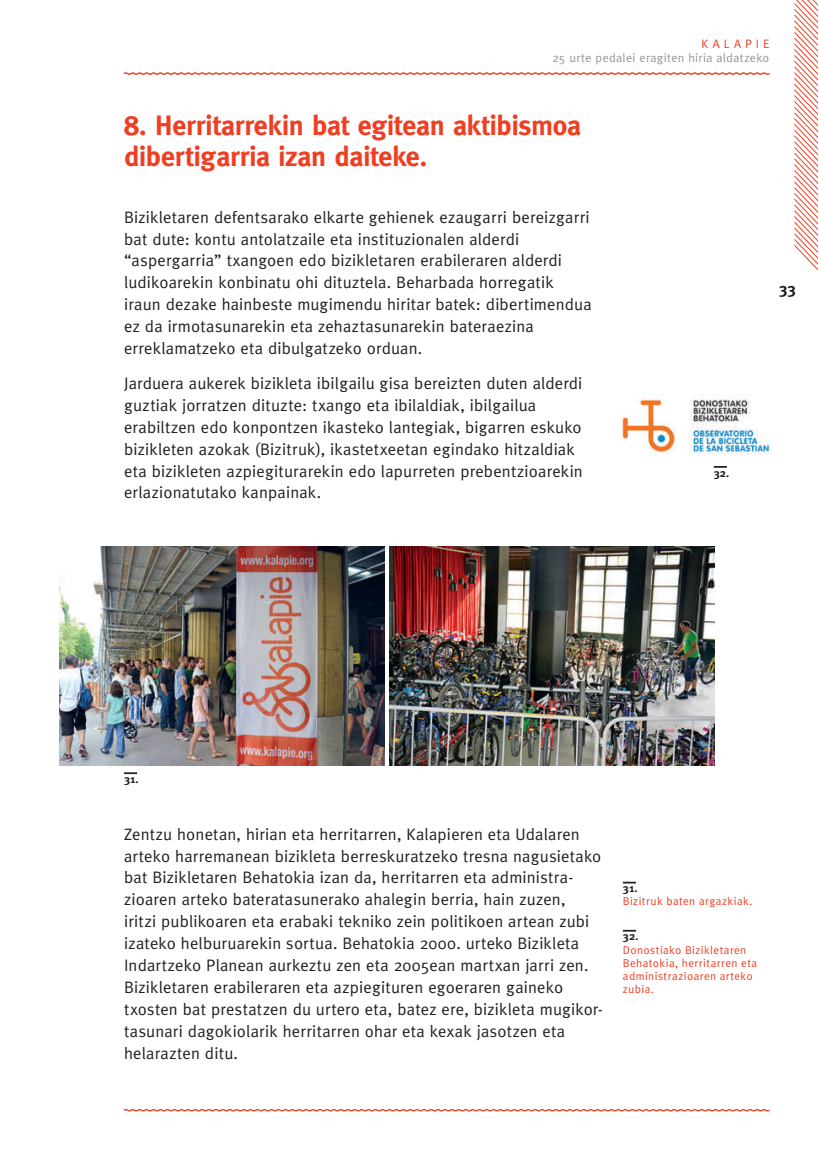
<style>
.page{position:relative;width:819px;height:1166px;background:#fff}
.page>*{position:absolute;margin:0;border:0;box-sizing:border-box;transform-origin:0 0}
.t1{font:700 28px/30.6px "Meta";letter-spacing:-.01em;color:#ef3e22}
.t2{font:16.62px/21.9px "Meta";letter-spacing:.015em;color:#231f20}
.t3{font:700 15.75px "Meta";color:#231f20}
.t4{font:12.25px "Meta";letter-spacing:.025em;color:#939598}
.t5{font:12.25px "Meta";letter-spacing:.33em;color:#ef3e22}
.t6{font:11.38px/13.1px "Meta";letter-spacing:.04em;color:#ef3e22}
.t7{font:700 11.38px "Meta";color:#231f20}
</style>
<div class="page">
<svg style="left:794px;top:0;width:23px;height:270px"></svg>
<img style="left:60px;top:546px;width:324px;height:219px">
<img style="left:389px;top:546px;width:325px;height:219px">
<img style="left:622px;top:399px;width:150px;height:56px">
<svg style="left:713px;top:466px;width:13px;height:2px"></svg>
<svg style="left:124px;top:772px;width:13px;height:2px"></svg>
<svg style="left:123px;top:72px;width:647px;height:3px"></svg>
<svg style="left:123px;top:1109px;width:647px;height:2px"></svg>
<svg style="left:623px;top:882px;width:13px;height:1px"></svg>
<svg style="left:623px;top:930px;width:13px;height:1px"></svg>
<p class="t5" style="left:701px;top:36px;width:69px">KALAPIE</p>
<p class="t4" style="left:552px;top:50px;width:218px">25 urte pedalei eragiten hiria aldatzeko</p>
<h1 class="t1" style="left:124px;top:110px;width:458px">8. Herritarrekin bat egitean aktibismoa dibertigarria izan daiteke.</h1>
<p class="t2" style="left:124px;top:206px;width:469px">Bizikletaren defentsarako elkarte gehienek ezaugarri bereizgarri bat dute: kontu antolatzaile eta instituzionalen alderdi “aspergarria” txangoen edo bizikletaren erabileraren alderdi ludikoarekin konbinatu ohi dituztela. Beharbada horregatik iraun dezake hainbeste mugimendu hiritar batek: dibertimendua ez da irmotasunarekin eta zehaztasunarekin bateraezina erreklamatzeko eta dibulgatzeko orduan.</p>
<p class="t2" style="left:124px;top:372px;width:460px">Jarduera aukerek bizikleta ibilgailu gisa bereizten duten alderdi guztiak jorratzen dituzte: txango eta ibilaldiak, ibilgailua erabiltzen edo konpontzen ikasteko lantegiak, bigarren eskuko bizikleten azokak (Bizitruk), ikastetxeetan egindako hitzaldiak eta bizikleten azpiegiturarekin edo lapurreten prebentzioarekin erlazionatutako kanpainak.</p>
<p class="t3" style="left:779px;top:279px;width:18px">33</p>
<p class="t7" style="left:713px;top:466px;width:17px">32.</p>
<p class="t7" style="left:124px;top:772px;width:16px">31.</p>
<p class="t2" style="left:124px;top:823px;width:480px">Zentzu honetan, hirian eta herritarren, Kalapieren eta Udalaren arteko harremanean bizikleta berreskuratzeko tresna nagusietako bat Bizikletaren Behatokia izan da, herritarren eta administra&shy;zioaren arteko bateratasunerako ahalegin berria, hain zuzen,<br>iritzi publikoaren eta erabaki tekniko zein politikoen artean zubi izateko helburuarekin sortua. Behatokia 2000. urteko Bizikleta Indartzeko Planean aurkeztu zen eta 2005ean martxan jarri zen.<br>Bizikletaren erabileraren eta azpiegituren egoeraren gaineko txosten bat prestatzen du urtero eta, batez ere, bizikleta mugikor&shy;tasunari dagokiolarik herritarren ohar eta kexak jasotzen eta helarazten ditu.</p>
<p class="t7" style="left:623px;top:882px;width:16px">31.</p>
<p class="t6" style="left:623px;top:895px;width:131px">Bizitruk baten argazkiak.</p>
<p class="t7" style="left:623px;top:930px;width:17px">32.</p>
<p class="t6" style="left:623px;top:943px;width:136px">Donostiako Bizikletaren<br>Behatokia, herritarren eta administrazioaren arteko zubia.</p>
</div>
